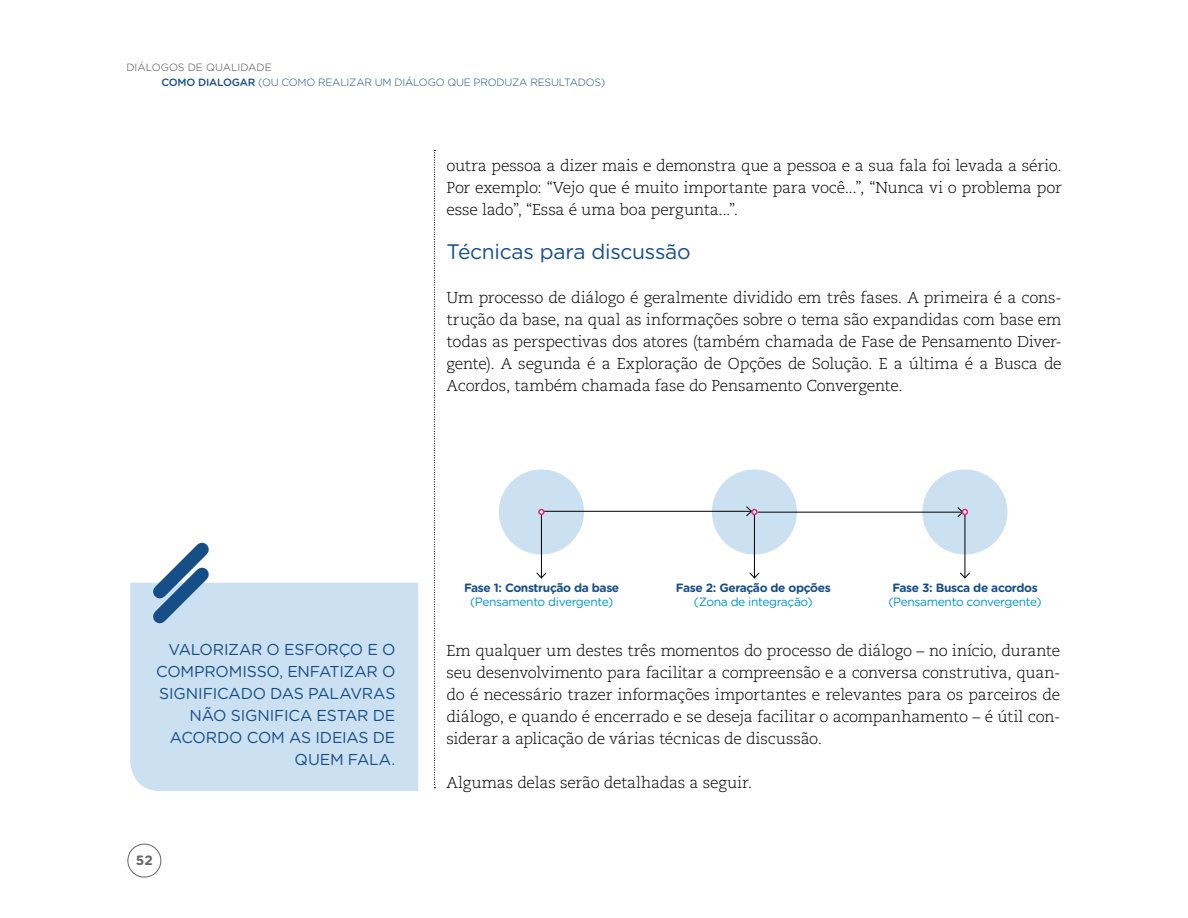
<style>
.page{position:relative;width:1188px;height:918px;background:#fff}
.page>*{position:absolute;margin:0;border:0;box-sizing:border-box;transform-origin:0 0}
.t1{font:21px "Gotham Rounded";letter-spacing:-.015em;color:#164e87}
.t2{font:300 15.75px/22px "Caecilia LT Std";letter-spacing:-.015em;color:#000;text-align:justify}
.t3{font:15.75px/22px "Gotham Rounded";letter-spacing:-.01em;color:#164e87;text-align:right}
.t4{font:700 13.5px "Gotham Rounded";color:#666}
.t5{font:700 12px "Gotham Rounded";letter-spacing:-.03em;color:#164e87}
.t6{font:12px "Gotham Rounded";letter-spacing:-.03em;color:#0094cb}
.t7{font:300 10.5px/15.9px "Gotham Rounded";letter-spacing:-.02em;color:#164e87}
.s1{color:#474747}
.s2{font-weight:500}
</style>
<div class="page">
<div style="left:128px;top:844px;width:33px;height:34px;border:1px solid #666;border-radius:50%"></div>
<svg style="left:434px;top:150px;width:1px;height:638px"></svg>
<div style="left:499px;top:469px;width:85px;height:86px;background:#cbe0f0;border-radius:50%"></div>
<div style="left:712px;top:469px;width:85px;height:86px;background:#cbe0f0;border-radius:50%"></div>
<div style="left:922px;top:469px;width:85px;height:86px;background:#cbe0f0;border-radius:50%"></div>
<hr style="left:544px;top:511px;width:207px;height:1px;background:#000">
<hr style="left:758px;top:512px;width:205px;height:1px;background:#000">
<hr style="left:541px;top:512px;width:1px;height:66px;background:#000">
<svg style="left:536px;top:573px;width:10px;height:5px"></svg>
<div style="left:538px;top:509px;width:7px;height:6px;border:2px solid #e72176;border-radius:50%"></div>
<hr style="left:754px;top:512px;width:1px;height:66px;background:#000">
<svg style="left:749px;top:573px;width:10px;height:5px"></svg>
<svg style="left:746px;top:506px;width:11px;height:10px"></svg>
<div style="left:751px;top:509px;width:7px;height:6px;border:2px solid #e72176;border-radius:50%"></div>
<hr style="left:965px;top:512px;width:1px;height:66px;background:#000">
<svg style="left:960px;top:573px;width:10px;height:5px"></svg>
<svg style="left:957px;top:507px;width:11px;height:10px"></svg>
<div style="left:130px;top:583px;width:288px;height:208px;background:#cbe0f0"></div>
<svg style="left:141px;top:542px;width:80px;height:94px"></svg>
<p class="t7" style="left:162px;top:58px;width:445px;text-indent:-35px"><span class="s1">DIÁLOGOS DE QUALIDADE<br></span><span class="s2">COMO DIALOGAR</span> (OU COMO REALIZAR UM DIÁLOGO QUE PRODUZA RESULTADOS)</p>
<p class="t2" style="left:447px;top:155px;width:617px">outra pessoa a dizer mais e demonstra que a pessoa e a sua fala foi levada a sério.<br>Por exemplo: “Vejo que é muito importante para você...”, “Nunca vi o problema por esse lado”, “Essa é uma boa pergunta...”.</p>
<h1 class="t1" style="left:447px;top:237px;width:246px">Técnicas para discussão</h1>
<p class="t2" style="left:447px;top:287px;width:617px">Um processo de diálogo é geralmente dividido em três fases. A primeira é a cons&shy;trução da base, na qual as informações sobre o tema são expandidas com base em todas as perspectivas dos atores (também chamada de Fase de Pensamento Diver&shy;gente). A segunda é a Exploração de Opções de Solução. E a última é a Busca de Acordos, também chamada fase do Pensamento Convergente.</p>
<p class="t3" style="left:156px;top:638px;width:241px">VALORIZAR O ESFORÇO E O<br>COMPROMISSO, ENFATIZAR O<br>SIGNIFICADO DAS PALAVRAS<br>NÃO SIGNIFICA ESTAR DE<br>ACORDO COM AS IDEIAS DE<br>QUEM FALA.</p>
<p class="t4" style="left:136px;top:850px;width:18px">52</p>
<p class="t5" style="left:464px;top:579px;width:157px">Fase 1: Construção da base</p>
<p class="t6" style="left:470px;top:594px;width:145px">(Pensamento divergente)</p>
<p class="t5" style="left:676px;top:579px;width:156px">Fase 2: Geração de opções</p>
<p class="t6" style="left:694px;top:594px;width:120px">(Zona de integração)</p>
<p class="t5" style="left:892px;top:579px;width:147px">Fase 3: Busca de acordos</p>
<p class="t6" style="left:888px;top:594px;width:155px">(Pensamento convergente)</p>
<p class="t2" style="left:446px;top:640px;width:615px">Em qualquer um destes três momentos do processo de diálogo – no início, durante seu desenvolvimento para facilitar a compreensão e a conversa construtiva, quan&shy;do é necessário trazer informações importantes e relevantes para os parceiros de diálogo, e quando é encerrado e se deseja facilitar o acompanhamento – é útil con&shy;siderar a aplicação de várias técnicas de discussão.</p>
<p class="t2" style="left:446px;top:772px;width:307px">Algumas delas serão detalhadas a seguir.</p>
</div>
